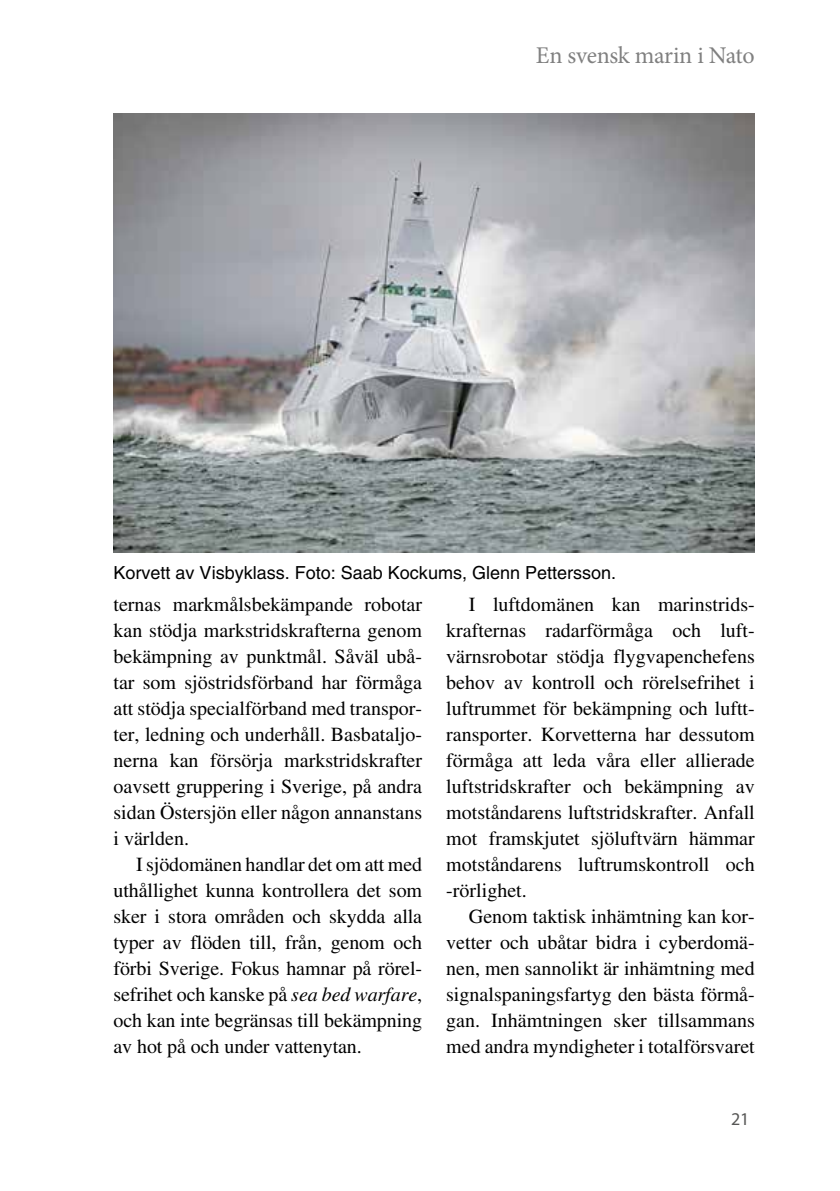
<style>
.page{position:relative;width:840px;height:1191px;background:#fff}
.page>*{position:absolute;margin:0;border:0;box-sizing:border-box;transform-origin:0 0}
.t1{font:24px "Minion Pro";letter-spacing:-.015em;color:#808080}
.t2{font:20px/26px "Times";color:#000;text-align:justify}
.t3{font:18px "Helvetica";color:#000}
.t4{font:18px "Myriad Pro";color:#575756}
.s1{font-style:italic}
</style>
<div class="page">
<img style="left:113px;top:113px;width:641px;height:440px">
<p class="t1" style="left:535px;top:39px;width:220px">En svensk marin i Nato</p>
<p class="t3" style="left:113px;top:562px;width:504px">Korvett av Visbyklass. Foto: Saab Kockums, Glenn Pettersson.</p>
<p class="t2" style="left:113px;top:591px;width:310px">ternas markmålsbekämpande robotar kan stödja markstridskrafterna genom bekämpning av punktmål. Såväl ubå&shy;tar som sjöstridsförband har förmåga att stödja specialförband med transpor&shy;ter, ledning och underhåll. Basbataljo&shy;nerna kan försörja markstridskrafter oavsett gruppering i Sverige, på andra sidan Östersjön eller någon annanstans i världen.</p>
<p class="t2" style="left:113px;top:851px;width:310px;text-indent:23px">I sjödomänen handlar det om att med uthållighet kunna kontrollera det som sker i stora områden och skydda alla typer av flöden till, från, genom och förbi Sverige. Fokus hamnar på rörel&shy;sefrihet och kanske på <span class="s1">sea bed warfare</span>, och kan inte begränsas till bekämpning av hot på och under vattenytan.</p>
<p class="t2" style="left:446px;top:591px;width:310px;text-indent:23px">I luftdomänen kan marinstrids&shy;krafternas radarförmåga och luft&shy;värnsrobotar stödja flygvapenchefens behov av kontroll och rörelsefrihet i luftrummet för bekämpning och luftt&shy;ransporter. Korvetterna har dessutom förmåga att leda våra eller allierade luftstridskrafter och bekämpning av motståndarens luftstridskrafter. Anfall mot framskjutet sjöluftvärn hämmar motståndarens luftrumskontroll och -rörlighet.</p>
<p class="t2" style="left:446px;top:903px;width:310px;text-indent:23px">Genom taktisk inhämtning kan kor&shy;vetter och ubåtar bidra i cyberdomä&shy;nen, men sannolikt är inhämtning med signalspaningsfartyg den bästa förmå&shy;gan. Inhämtningen sker tillsammans med andra myndigheter i totalförsvaret</p>
<p class="t4" style="left:730px;top:1108px;width:20px">21</p>
</div>
